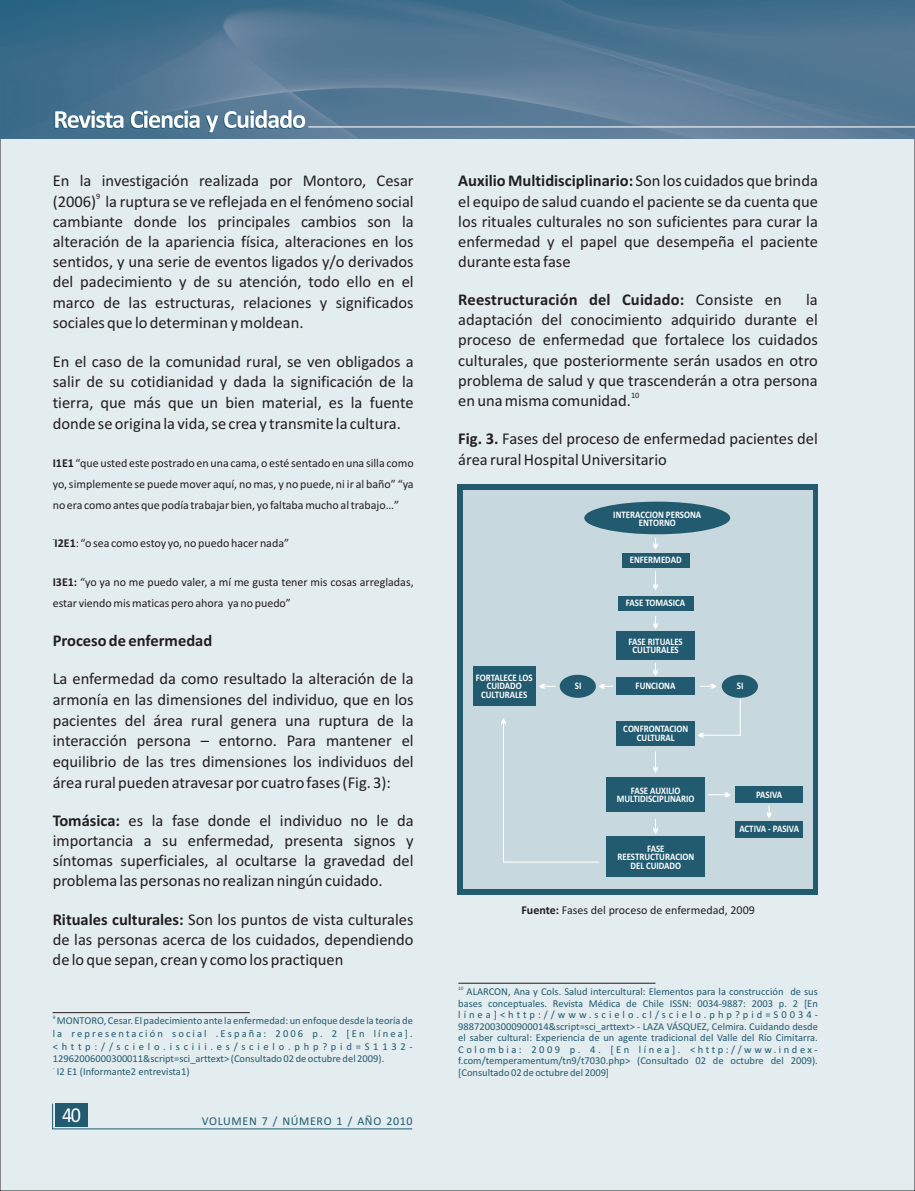
<style>
.page{position:relative;width:915px;height:1191px;background:#fff}
.page>*{position:absolute;margin:0;border:0;box-sizing:border-box;transform-origin:0 0}
.t1{font:21.3px "Calibri";color:#fff;scale:.94 1}
.t2{font:16.5px/20.1px "Calibri";color:#231f20;text-align:justify}
.t3{font:700 16.5px "Calibri";letter-spacing:.01em;color:#231f20}
.t4{font:12px/20.7px "Calibri";color:#231f20;text-align:justify}
.t5{font:12px "Calibri";letter-spacing:.055em;color:#225b70}
.t6{font:10.5px/11.6px "Calibri";color:#225b70;text-align:justify}
.t7{font:700 10.05px/8.6px "Calibri";color:#fff;text-align:center;scale:.88 1}
.t8{font:8.25px "Calibri";color:#231f20}
.t9{font:700 6px "Calibri";color:#231f20}
.t10{font:5.25px "Calibri";color:#225b70}
.s1{font-weight:700}
.s2{font-weight:400}
</style>
<div class="page">
<div style="left:0;top:0;width:914px;height:1191px;background:#e3ecef"></div>
<div style="left:457px;top:484px;width:360px;height:411px;background:#225b70"></div>
<div style="left:463px;top:490px;width:349px;height:398px;background:#c8d8df"></div>
<div style="left:584px;top:501px;width:146px;height:33px;background:#225b70;border-radius:50%"></div>
<div style="left:621px;top:553px;width:68px;height:15px;background:#225b70"></div>
<div style="left:617px;top:596px;width:76px;height:14px;background:#225b70"></div>
<div style="left:616px;top:631px;width:78px;height:29px;background:#225b70"></div>
<div style="left:616px;top:678px;width:78px;height:17px;background:#225b70"></div>
<div style="left:616px;top:721px;width:78px;height:25px;background:#225b70"></div>
<div style="left:472px;top:666px;width:63px;height:40px;background:#225b70"></div>
<div style="left:606px;top:777px;width:98px;height:35px;background:#225b70"></div>
<div style="left:606px;top:836px;width:98px;height:41px;background:#225b70"></div>
<div style="left:735px;top:786px;width:67px;height:17px;background:#225b70"></div>
<div style="left:735px;top:821px;width:67px;height:16px;background:#225b70"></div>
<div style="left:559px;top:675px;width:36px;height:23px;background:#225b70;border-radius:50%"></div>
<div style="left:721px;top:675px;width:36px;height:23px;background:#225b70;border-radius:50%"></div>
<svg style="left:653px;top:571px;width:4px;height:19px"></svg>
<svg style="left:653px;top:538px;width:4px;height:11px"></svg>
<svg style="left:653px;top:616px;width:4px;height:13px"></svg>
<svg style="left:653px;top:663px;width:4px;height:13px"></svg>
<svg style="left:700px;top:684px;width:16px;height:4px"></svg>
<svg style="left:599px;top:684px;width:14px;height:4px"></svg>
<svg style="left:698px;top:699px;width:42px;height:38px"></svg>
<svg style="left:539px;top:684px;width:16px;height:4px"></svg>
<svg style="left:653px;top:751px;width:4px;height:21px"></svg>
<svg style="left:653px;top:819px;width:4px;height:15px"></svg>
<svg style="left:501px;top:718px;width:98px;height:144px"></svg>
<svg style="left:708px;top:792px;width:22px;height:5px"></svg>
<svg style="left:767px;top:805px;width:4px;height:13px"></svg>
<hr style="left:53px;top:1012px;width:197px;height:1px;background:#231f20">
<hr style="left:458px;top:983px;width:197px;height:1px;background:#231f20">
<img style="left:0;top:0;width:914px;height:139px">
<svg style="left:54px;top:110px;width:251px;height:23px;background:#829eb1"></svg>
<hr style="left:308px;top:126px;width:606px;height:1px;background:#fff">
<svg style="left:52px;top:1103px;width:361px;height:26px"></svg>
<p class="t2" style="left:53px;top:172px;width:362px">En la investigación realizada por Montoro, Cesar</p>
<p class="t8" style="left:96px;top:192px;width:6px">9</p>
<p class="t2" style="left:53px;top:193px;width:362px">(2006) la ruptura se ve reflejada en el fenómeno social cambiante donde los principales cambios son la alteración de la apariencia física, alteraciones en los sentidos, y una serie de eventos ligados y/o derivados del padecimiento y de su atención, todo ello en el marco de las estructuras, relaciones y significados sociales que lo determinan y moldean.</p>
<p class="t2" style="left:53px;top:352px;width:362px;line-height:20.7px">En el caso de la comunidad rural, se ven obligados a salir de su cotidianidad y dada la significación de la tierra, que más que un bien material, es la fuente donde se origina la vida, se crea y transmite la cultura.</p>
<p class="t4" style="left:53px;top:454px;width:362px"><span class="s1">I1E1</span> “que usted este postrado en una cama, o esté sentado en una silla como yo, simplemente se puede mover aquí, no mas, y no puede, ni ir al baño” “ya no era como antes que podía trabajar bien, yo faltaba mucho al trabajo…”</p>
<p class="t9" style="left:53px;top:537px;width:3px">-</p>
<p class="t4" style="left:55px;top:534px;width:236px"><span class="s1">I2E1</span>: “o sea como estoy yo, no puedo hacer nada”</p>
<p class="t4" style="left:53px;top:573px;width:362px"><span class="s1">I3E1:</span> “yo ya no me puedo valer, a mí me gusta tener mis cosas arregladas, estar viendo mis maticas pero ahora ya no puedo”</p>
<p class="t3" style="left:53px;top:633px;width:161px">Proceso de enfermedad</p>
<p class="t2" style="left:53px;top:670px;width:362px;line-height:20.7px">La enfermedad da como resultado la alteración de la armonía en las dimensiones del individuo, que en los pacientes del área rural genera una ruptura de la interacción persona – entorno. Para mantener el equilibrio de las tres dimensiones los individuos del área rural pueden atravesar por cuatro fases (Fig. 3):</p>
<p class="t2" style="left:53px;top:812px;width:362px"><span class="s1">Tomásica:</span> es la fase donde el individuo no le da importancia a su enfermedad, presenta signos y síntomas superficiales, al ocultarse la gravedad del problema las personas no realizan ningún cuidado.</p>
<p class="t2" style="left:53px;top:910px;width:362px"><span class="s1">Rituales culturales:</span> Son los puntos de vista culturales de las personas acerca de los cuidados, dependiendo de lo que sepan, crean y como los practiquen</p>
<p class="t10" style="left:53px;top:1014px;width:4px">9</p>
<p class="t6" style="left:53px;top:1015px;width:361px;line-height:12.8px;text-indent:4px">MONTORO, Cesar. El padecimiento ante la enfermedad: un enfoque desde la teoría de la representación social .España: 2006 p. 2 [En línea]. &lt;http://scielo.isciii.es/scielo.php?pid=S1132- 12962006000300011&amp;script=sci_arttext&gt; (Consultado 02 de octubre del 2009).</p>
<p class="t10" style="left:53px;top:1066px;width:3px">-</p>
<p class="t6" style="left:57px;top:1067px;width:134px">I2 E1 (Informante2 entrevista1)</p>
<p class="t1" style="left:62px;top:1106px;width:22px">40</p>
<p class="t5" style="left:202px;top:1116px;width:212px">VOLUMEN 7 / NÚMERO 1 / AÑO 2010</p>
<p class="t2" style="left:458px;top:172px;width:361px"><span class="s1">Auxilio Multidisciplinario:</span> Son los cuidados que brinda el equipo de salud cuando el paciente se da cuenta que los rituales culturales no son suficientes para curar la enfermedad y el papel que desempeña el paciente durante esta fase</p>
<p class="t3" style="left:458px;top:293px;width:325px">Reestructuración del Cuidado: <span class="s2">Consiste en</span></p>
<p class="t2" style="left:458px;top:291px;width:361px;text-indent:347px">la adaptación del conocimiento adquirido durante el proceso de enfermedad que fortalece los cuidados culturales, que posteriormente serán usados en otro problema de salud y que trascenderán a otra persona</p>
<p class="t8" style="left:630px;top:392px;width:10px">10</p>
<p class="t2" style="left:458px;top:392px;width:174px">en una misma comunidad.</p>
<p class="t2" style="left:458px;top:430px;width:361px"><span class="s1">Fig. 3.</span> Fases del proceso de enfermedad pacientes del área rural Hospital Universitario</p>
<p class="t7" style="left:475px;top:674px;width:66px">FORTALECE LOS<br>CUIDADO<br>CULTURALES</p>
<p class="t7" style="left:613px;top:511px;width:101px">INTERACCION PERSONA<br>ENTORNO</p>
<p class="t7" style="left:629px;top:556px;width:60px">ENFERMEDAD</p>
<p class="t7" style="left:625px;top:599px;width:69px">FASE TOMASICA</p>
<p class="t7" style="left:628px;top:637px;width:63px">FASE RITUALES<br>CULTURALES</p>
<p class="t7" style="left:635px;top:682px;width:47px">FUNCIONA</p>
<p class="t7" style="left:623px;top:725px;width:75px">CONFRONTACION<br>CULTURAL</p>
<p class="t7" style="left:574px;top:682px;width:9px">SI</p>
<p class="t7" style="left:736px;top:682px;width:9px">SI</p>
<p class="t7" style="left:616px;top:787px;width:90px">FASE AUXILIO<br>MULTIDISCIPLINARIO</p>
<p class="t7" style="left:617px;top:845px;width:89px">FASE<br>REESTRUCTURACION<br>DEL CUIDADO</p>
<p class="t7" style="left:755px;top:791px;width:31px">PASIVA</p>
<p class="t7" style="left:739px;top:825px;width:69px">ACTIVA - PASIVA</p>
<p class="t4" style="left:521px;top:901px;width:235px"><span class="s1">Fuente:</span> Fases del proceso de enfermedad, 2009</p>
<p class="t10" style="left:458px;top:986px;width:7px">10</p>
<p class="t6" style="left:458px;top:987px;width:361px;text-indent:8px">ALARCON, Ana y Cols. Salud intercultural: Elementos para la construcción de sus bases conceptuales. Revista Médica de Chile ISSN: 0034-9887: 2003 p. 2 [En línea]&lt;http://www.scielo.cl/scielo.php?pid=S0034- 98872003000900014&amp;script=sci_arttext&gt; - LAZA VÁSQUEZ, Celmira. Cuidando desde el saber cultural: Experiencia de un agente tradicional del Valle del Río Cimitarra.<br>Colombia: 2009 p. 4. [En línea]. &lt;http://www.index&shy;f.com/temperamentum/tn9/t7030.php&gt; (Consultado 02 de octubre del 2009). [Consultado 02 de octubre del 2009]</p>
</div>
